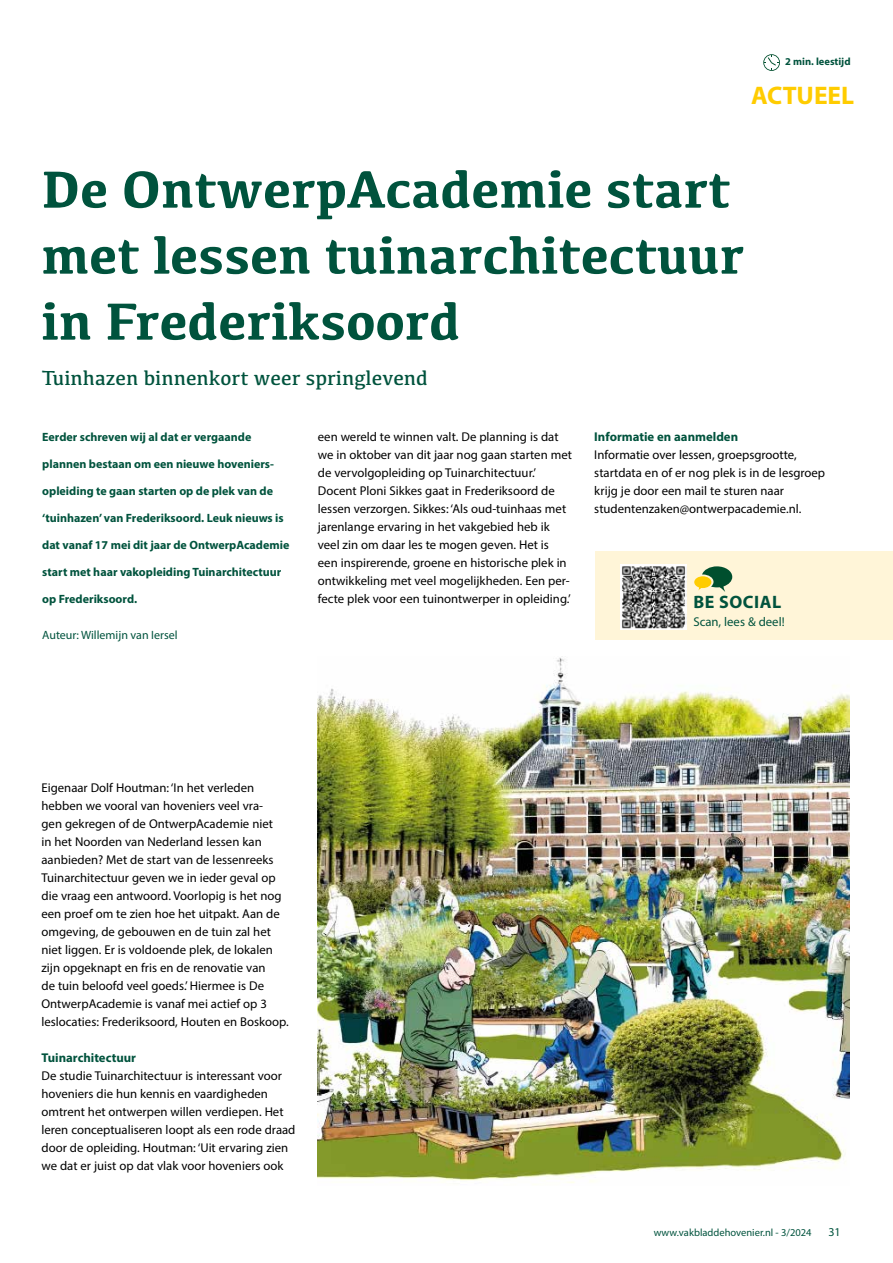
<style>
.page{position:relative;width:893px;height:1263px;background:#fff}
.page>*{position:absolute;margin:0;border:0;box-sizing:border-box;transform-origin:0 0}
.t1{font:700 54px/66px "Kefa";color:#00533d}
.t2{font:700 25.5px "Myriad Pro";color:#fc0}
.t3{font:21px "Kefa";color:#00533d}
.t4{font:700 18px "Myriad Pro";letter-spacing:.03em;color:#00533d}
.t5{font:12.75px/18px "Myriad Pro";color:#000}
.t6{font:700 12.75px "Myriad Pro";color:#00533d}
.t7{font:12.75px "Myriad Pro";color:#00533d}
.t8{font:700 12px "Myriad Pro";color:#00533d}
.t9{font:12px "Myriad Pro";color:#00533d}
.t10{font:10.5px "Myriad Pro";color:#00533d}
.t11{font:700 10.5px "Myriad Pro";color:#00533d}
</style>
<div class="page">
<svg style="left:763px;top:54px;width:17px;height:17px"></svg>
<img style="left:318px;top:657px;width:531px;height:526px">
<div style="left:595px;top:551px;width:298px;height:88px;background:#fff5d8"></div>
<img style="left:621px;top:564px;width:65px;height:66px">
<svg style="left:694px;top:566px;width:38px;height:26px"></svg>
<p class="t11" style="left:785px;top:55px;width:67px">2 min. leestijd</p>
<h2 class="t2" style="left:751px;top:79px;width:105px">ACTUEEL</h2>
<h1 class="t1" style="left:41px;top:154px;width:704px">De OntwerpAcademie start met lessen tuinarchitectuur in Frederiksoord</h1>
<h3 class="t3" style="left:42px;top:364px;width:387px">Tuinhazen binnenkort weer springlevend</h3>
<p class="t8" style="left:42px;top:429px;width:211px">Eerder schreven wij al dat er vergaande</p>
<p class="t8" style="left:42px;top:456px;width:233px">plannen bestaan om een nieuwe hoveniers-</p>
<p class="t8" style="left:42px;top:483px;width:232px">opleiding te gaan starten op de plek van de</p>
<p class="t8" style="left:42px;top:510px;width:243px">‘tuinhazen’ van Frederiksoord. Leuk nieuws is</p>
<p class="t8" style="left:42px;top:537px;width:249px">dat vanaf 17 mei dit jaar de OntwerpAcademie</p>
<p class="t8" style="left:42px;top:564px;width:241px">start met haar vakopleiding Tuinarchitectuur</p>
<p class="t8" style="left:42px;top:591px;width:96px">op Frederiksoord.</p>
<p class="t9" style="left:42px;top:628px;width:137px">Auteur: Willemijn van Iersel</p>
<p class="t5" style="left:318px;top:428px;width:256px">een wereld te winnen valt. De planning is dat we in oktober van dit jaar nog gaan starten met de vervolgopleiding op Tuinarchitectuur.’ Docent Ploni Sikkes gaat in Frederiksoord de lessen verzorgen. Sikkes: ‘Als oud-tuinhaas met jarenlange ervaring in het vakgebied heb ik veel zin om daar les te mogen geven. Het is een inspirerende, groene en historische plek in ontwikkeling met veel mogelijkheden. Een per&shy;fecte plek voor een tuinontwerper in opleiding.’</p>
<p class="t6" style="left:594px;top:428px;width:145px">Informatie en aanmelden</p>
<p class="t5" style="left:594px;top:446px;width:232px">Informatie over lessen, groepsgrootte, startdata en of er nog plek is in de lesgroep krijg je door een mail te sturen naar studentenzaken@ontwerpacademie.nl.</p>
<h3 class="t4" style="left:693px;top:590px;width:89px">BE SOCIAL</h3>
<p class="t7" style="left:693px;top:614px;width:93px">Scan, lees &amp; deel!</p>
<p class="t5" style="left:41px;top:779px;width:249px">Eigenaar Dolf Houtman: ‘In het verleden hebben we vooral van hoveniers veel vra-<br>gen gekregen of de OntwerpAcademie niet<br>in het Noorden van Nederland lessen kan aanbieden? Met de start van de lessenreeks Tuinarchitectuur geven we in ieder geval op die vraag een antwoord. Voorlopig is het nog een proef om te zien hoe het uitpakt. Aan de omgeving, de gebouwen en de tuin zal het niet liggen. Er is voldoende plek, de lokalen zijn opgeknapt en fris en de renovatie van<br>de tuin beloofd veel goeds.’ Hiermee is De OntwerpAcademie is vanaf mei actief op 3 leslocaties: Frederiksoord, Houten en Boskoop.</p>
<p class="t6" style="left:41px;top:1049px;width:96px">Tuinarchitectuur</p>
<p class="t5" style="left:41px;top:1067px;width:255px">De studie Tuinarchitectuur is interessant voor hoveniers die hun kennis en vaardigheden omtrent het ontwerpen willen verdiepen. Het leren conceptualiseren loopt als een rode draad door de opleiding. Houtman: ‘Uit ervaring zien we dat er juist op dat vlak voor hoveniers ook</p>
<p class="t10" style="left:654px;top:1226px;width:159px">www.vakbladdehovenier.nl - 3/2024</p>
<p class="t9" style="left:828px;top:1224px;width:14px">31</p>
</div>
